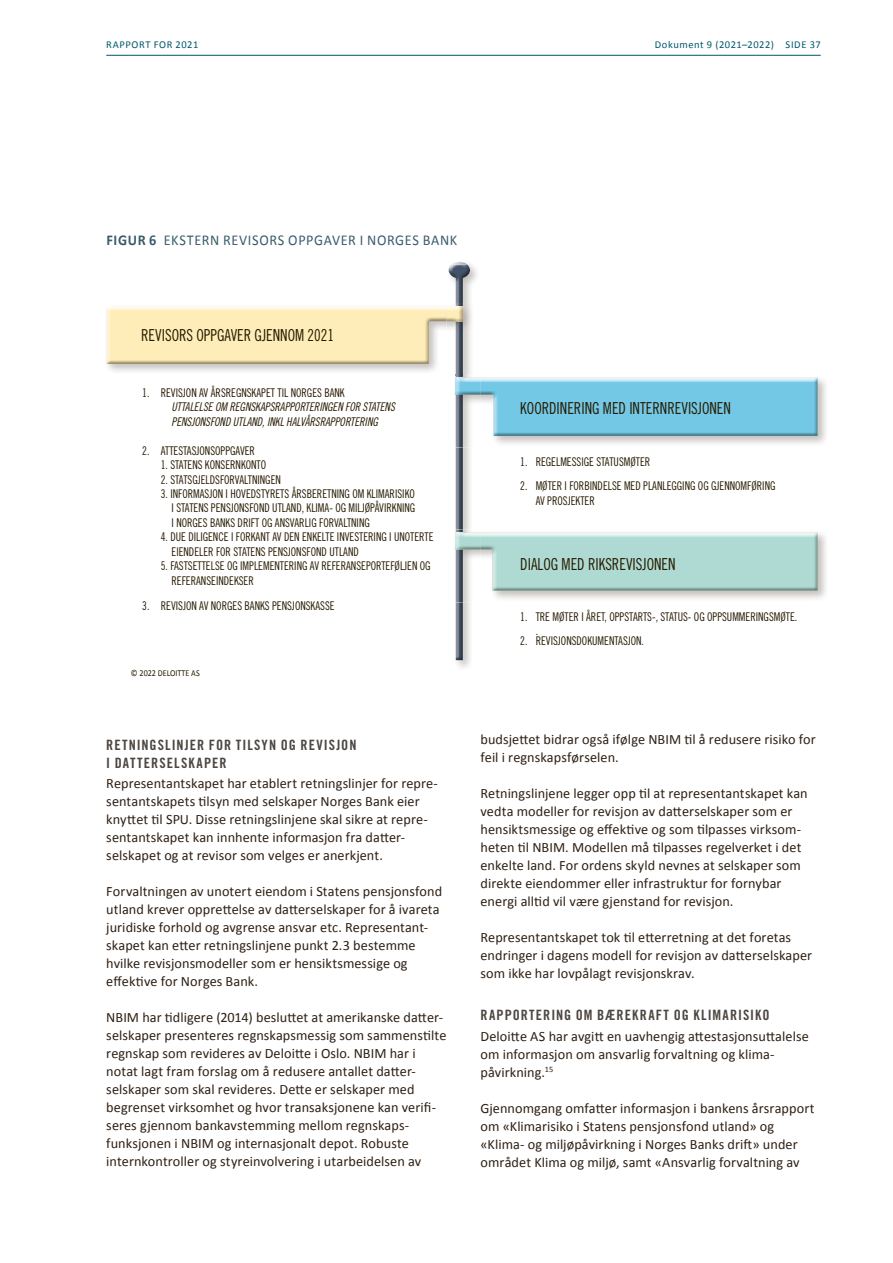
<style>
.page{position:relative;width:893px;height:1263px;background:#fff}
.page>*{position:absolute;margin:0;border:0;box-sizing:border-box;transform-origin:0 0}
.t1{font:16.5px "Trade Gothic LT Std Cn 18";color:#271b00;scale:.9 1}
.Graf_tabelltittel{font:15px "Calibri";letter-spacing:.045em;color:#395c6b;scale:.95 1}
.Brtekst{font:14.25px/18px "Calibri";letter-spacing:.005em;color:#2e2014}
.Mellomtittel_2{font:14.25px/18px "Trade Gothic LT Std Bd Cn 20";letter-spacing:.075em;color:#4d4641}
.t2{font:12px/14.4px "Trade Gothic LT Std Cn 18";color:#271b00;scale:.9 1}
.t3{font:12px/14.4px "Trade Gothic LT Std Cn 18 Obl";color:#271b00;scale:.9 1}
.t4{font:10.5px "Calibri";letter-spacing:.055em;color:#00576b}
.t5{font:9px "Calibri";color:#271b00;scale:.9 1}
.s1{font-weight:700}
.s2{font-family:"Trade Gothic LT Std Cn 18"}
</style>
<div class="page">
<hr style="left:106px;top:55px;width:715px;height:1px;background:#00576b">
<div style="left:104px;top:265px;width:727px;height:408px;background:#2e2014;opacity:.25"></div>
<p class="t4" style="left:106px;top:38px;width:94px">RAPPORT FOR 2021</p>
<p class="t4" style="left:655px;top:38px;width:167px">Dokument 9 (2021–2022) SIDE 37</p>
<p class="Graf_tabelltittel" style="left:107px;top:231px;width:371px"><span class="s1">FIGUR 6</span> EKSTERN REVISORS OPPGAVER I NORGES BANK</p>
<p class="t1" style="left:141px;top:325px;width:216px">REVISORS OPPGAVER GJENNOM 2021</p>
<p class="t3" style="left:172px;top:386px;width:250px;text-indent:-29px"><span class="s2">1. REVISJON AV ÅRSREGNSKAPET TIL NORGES BANK<br></span>UTTALELSE OM REGNSKAPSRAPPORTERINGEN FOR STATENS<br>PENSJONSFOND UTLAND, INKL HALVÅRSRAPPORTERING</p>
<p class="t2" style="left:142px;top:443px;width:127px">2. ATTESTASJONSOPPGAVER</p>
<p class="t2" style="left:161px;top:457px;width:119px">1. STATENS KONSERNKONTO</p>
<p class="t2" style="left:161px;top:472px;width:135px">2. STATSGJELDSFORVALTNINGEN</p>
<p class="t2" style="left:172px;top:486px;width:272px;text-align:justify;text-indent:-11px">3. INFORMASJON I HOVEDSTYRETS ÅRSBERETNING OM KLIMARISIKO I STATENS PENSJONSFOND UTLAND, KLIMA- OG MILJØPÅVIRKNING I NORGES BANKS DRIFT OG ANSVARLIG FORVALTNING</p>
<p class="t2" style="left:172px;top:530px;width:293px;text-indent:-11px">4. DUE DILIGENCE I FORKANT AV DEN ENKELTE INVESTERING I UNOTERTE<br>EIENDELER FOR STATENS PENSJONSFOND UTLAND</p>
<p class="t2" style="left:172px;top:558px;width:289px;text-indent:-11px">5. FASTSETTELSE OG IMPLEMENTERING AV REFERANSEPORTEFØLJEN OG<br>REFERANSEINDEKSER</p>
<p class="t2" style="left:142px;top:599px;width:215px">3. REVISJON AV NORGES BANKS PENSJONSKASSE</p>
<p class="t5" style="left:131px;top:667px;width:78px">© 2022 DELOITTE AS</p>
<p class="Mellomtittel_2" style="left:106px;top:736px;width:252px">RETNINGSLINJER FOR TILSYN OG REVISJON<br>I DATTERSELSKAPER</p>
<p class="Brtekst" style="left:106px;top:775px;width:333px">Representantskapet har etablert retningslinjer for repre&shy;sentantskapets tilsyn med selskaper Norges Bank eier knyttet til SPU. Disse retningslinjene skal sikre at repre&shy;sentantskapet kan innhente informasjon fra datter&shy;selskapet og at revisor som velges er anerkjent.</p>
<p class="Brtekst" style="left:106px;top:883px;width:337px">Forvaltningen av unotert eiendom i Statens pensjonsfond utland krever opprettelse av datterselskaper for å ivareta juridiske forhold og avgrense ansvar etc. Representant&shy;skapet kan etter retningslinjene punkt 2.3 bestemme hvilke revisjonsmodeller som er hensiktsmessige og effektive for Norges Bank.</p>
<p class="Brtekst" style="left:106px;top:1009px;width:342px">NBIM har tidligere (2014) besluttet at amerikanske datter&shy;selskaper presenteres regnskapsmessig som sammenstilte regnskap som revideres av Deloitte i Oslo. NBIM har i notat lagt fram forslag om å redusere antallet datter&shy;selskaper som skal revideres. Dette er selskaper med begrenset virksomhet og hvor transaksjonene kan verifi&shy;seres gjennom bankavstemming mellom regnskaps&shy;funksjonen i NBIM og internasjonalt depot. Robuste internkontroller og styreinvolvering i utarbeidelsen av</p>
<p class="t1" style="left:520px;top:398px;width:236px">KOORDINERING MED INTERNREVISJONEN</p>
<p class="t2" style="left:520px;top:455px;width:146px">1. REGELMESSIGE STATUSMØTER</p>
<p class="t2" style="left:536px;top:479px;width:268px;text-indent:-15px">2. MØTER I FORBINDELSE MED PLANLEGGING OG GJENNOMFØRING<br>AV PROSJEKTER</p>
<p class="t1" style="left:520px;top:554px;width:174px">DIALOG MED RIKSREVISJONEN</p>
<p class="t2" style="left:536px;top:609px;width:292px;text-indent:-15px">1. TRE MØTER I ÅRET, OPPSTARTS-, STATUS- OG OPPSUMMERINGSMØTE. .</p>
<p class="t2" style="left:520px;top:633px;width:139px">2. REVISJONSDOKUMENTASJON.</p>
<p class="Brtekst" style="left:480px;top:730px;width:337px">budsjettet bidrar også ifølge NBIM til å redusere risiko for feil i regnskapsførselen.</p>
<p class="Brtekst" style="left:480px;top:784px;width:329px">Retningslinjene legger opp til at representantskapet kan vedta modeller for revisjon av datterselskaper som er hensiktsmessige og effektive og som tilpasses virksom&shy;heten til NBIM. Modellen må tilpasses regelverket i det enkelte land. For ordens skyld nevnes at selskaper som direkte eiendommer eller infrastruktur for fornybar energi alltid vil være gjenstand for revisjon.</p>
<p class="Brtekst" style="left:480px;top:928px;width:333px">Representantskapet tok til etterretning at det foretas endringer i dagens modell for revisjon av datterselskaper som ikke har lovpålagt revisjonskrav.</p>
<p class="Mellomtittel_2" style="left:480px;top:1006px;width:291px">RAPPORTERING OM BÆREKRAFT OG KLIMARISIKO</p>
<p class="Brtekst" style="left:480px;top:1027px;width:330px">Deloitte AS har avgitt en uavhengig attestasjonsuttalelse om informasjon om ansvarlig forvaltning og klima&shy;påvirkning.<sup>15</sup></p>
<p class="Brtekst" style="left:480px;top:1099px;width:336px">Gjennomgang omfatter informasjon i bankens årsrapport om «Klimarisiko i Statens pensjonsfond utland» og «Klima- og miljøpåvirkning i Norges Banks drift» under området Klima og miljø, samt «Ansvarlig forvaltning av</p>
</div>
